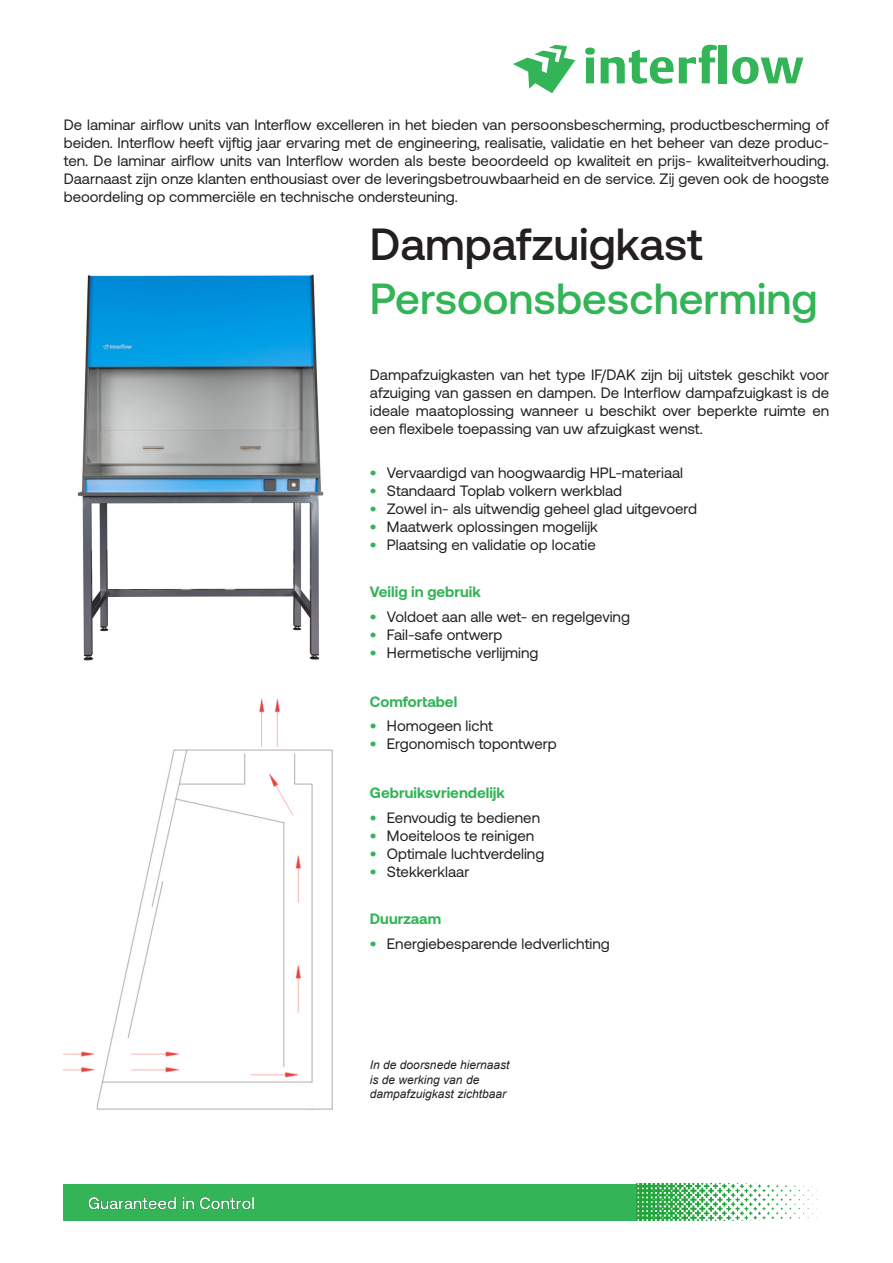
<style>
.page{position:relative;width:893px;height:1263px;background:#fff}
.page>*{position:absolute;margin:0;border:0;box-sizing:border-box;transform-origin:0 0}
.t1{font:500 45px "Aeonik";color:#231f20}
.t2{font:500 43.5px "Aeonik";color:#32b457}
.t3{font:15px/18px "Aeonik";color:#231f20;text-align:justify}
.t4{font:700 15px "Aeonik";color:#32b457}
.t5{font:italic 12px "Arial";color:#231f20}
</style>
<div class="page">
<svg style="left:585px;top:48px;width:10px;height:35px"></svg>
<div style="left:719px;top:45px;width:8px;height:38px;background:#32b457"></div>
<svg style="left:732px;top:57px;width:71px;height:27px"></svg>
<svg style="left:601px;top:45px;width:116px;height:39px"></svg>
<svg style="left:513px;top:45px;width:62px;height:48px"></svg>
<div style="left:64px;top:1184px;width:573px;height:36px;background:#32b457"></div>
<img style="left:88px;top:1197px;width:166px;height:13px">
<img style="left:636px;top:1184px;width:186px;height:36px">
<img style="left:77px;top:274px;width:247px;height:387px">
<img style="left:64px;top:698px;width:269px;height:412px">
<p class="t3" style="left:64px;top:115px;width:767px">De laminar airflow units van Interflow excelleren in het bieden van persoonsbescherming, productbescherming of beiden. Interflow heeft vijftig jaar ervaring met de engineering, realisatie, validatie en het beheer van deze produc&shy;ten. De laminar airflow units van Interflow worden als beste beoordeeld op kwaliteit en prijs- kwaliteitverhouding.<br>Daarnaast zijn onze klanten enthousiast over de leveringsbetrouwbaarheid en de service. Zij geven ook de hoogste beoordeling op commerciële en technische ondersteuning.</p>
<p class="t1" style="left:370px;top:219px;width:334px">Dampafzuigkast</p>
<p class="t2" style="left:370px;top:275px;width:449px">Persoonsbescherming</p>
<p class="t3" style="left:370px;top:366px;width:461px">Dampafzuigkasten van het type IF/DAK zijn bij uitstek geschikt voor afzuiging van gassen en dampen. De Interflow dampafzuigkast is de ideale maatoplossing wanneer u beschikt over beperkte ruimte en een flexibele toepassing van uw afzuigkast wenst.</p>
<p class="t3" style="left:387px;top:464px;width:298px">Vervaardigd van hoogwaardig HPL-materiaal</p>
<p class="t3" style="left:387px;top:482px;width:237px">Standaard Toplab volkern werkblad</p>
<p class="t3" style="left:387px;top:500px;width:312px">Zowel in- als uitwendig geheel glad uitgevoerd</p>
<p class="t3" style="left:387px;top:518px;width:213px">Maatwerk oplossingen mogelĳk</p>
<p class="t3" style="left:387px;top:536px;width:210px">Plaatsing en validatie op locatie</p>
<p class="t4" style="left:370px;top:464px;width:8px">•</p>
<p class="t4" style="left:370px;top:482px;width:8px">•</p>
<p class="t4" style="left:370px;top:500px;width:8px">•</p>
<p class="t4" style="left:370px;top:518px;width:8px">•</p>
<p class="t4" style="left:370px;top:536px;width:8px">•</p>
<p class="t4" style="left:370px;top:583px;width:112px">Veilig in gebruik</p>
<p class="t3" style="left:387px;top:608px;width:245px">Voldoet aan alle wet- en regelgeving</p>
<p class="t3" style="left:387px;top:626px;width:117px">Fail-safe ontwerp</p>
<p class="t3" style="left:387px;top:644px;width:153px">Hermetische verlĳming</p>
<p class="t4" style="left:370px;top:608px;width:8px">•</p>
<p class="t4" style="left:370px;top:626px;width:8px">•</p>
<p class="t4" style="left:370px;top:644px;width:8px">•</p>
<p class="t4" style="left:370px;top:693px;width:89px">Comfortabel</p>
<p class="t3" style="left:387px;top:717px;width:107px">Homogeen licht</p>
<p class="t3" style="left:387px;top:735px;width:171px">Ergonomisch topontwerp</p>
<p class="t4" style="left:370px;top:717px;width:8px">•</p>
<p class="t4" style="left:370px;top:735px;width:8px">•</p>
<p class="t4" style="left:370px;top:785px;width:137px">Gebruiksvriendelijk</p>
<p class="t3" style="left:387px;top:809px;width:155px">Eenvoudig te bedienen</p>
<p class="t3" style="left:387px;top:827px;width:149px">Moeiteloos te reinigen</p>
<p class="t3" style="left:387px;top:845px;width:159px">Optimale luchtverdeling</p>
<p class="t3" style="left:387px;top:863px;width:84px">Stekkerklaar</p>
<p class="t4" style="left:370px;top:809px;width:8px">•</p>
<p class="t4" style="left:370px;top:827px;width:8px">•</p>
<p class="t4" style="left:370px;top:845px;width:8px">•</p>
<p class="t4" style="left:370px;top:863px;width:8px">•</p>
<p class="t4" style="left:370px;top:911px;width:73px">Duurzaam</p>
<p class="t4" style="left:370px;top:935px;width:8px">•</p>
<p class="t3" style="left:387px;top:935px;width:224px">Energiebesparende ledverlichting</p>
<p class="t5" style="left:370px;top:1057px;width:141px">In de doorsnede hiernaast</p>
<p class="t5" style="left:370px;top:1072px;width:111px">is de werking van de</p>
<p class="t5" style="left:370px;top:1086px;width:138px">dampafzuigkast zichtbaar</p>
</div>
